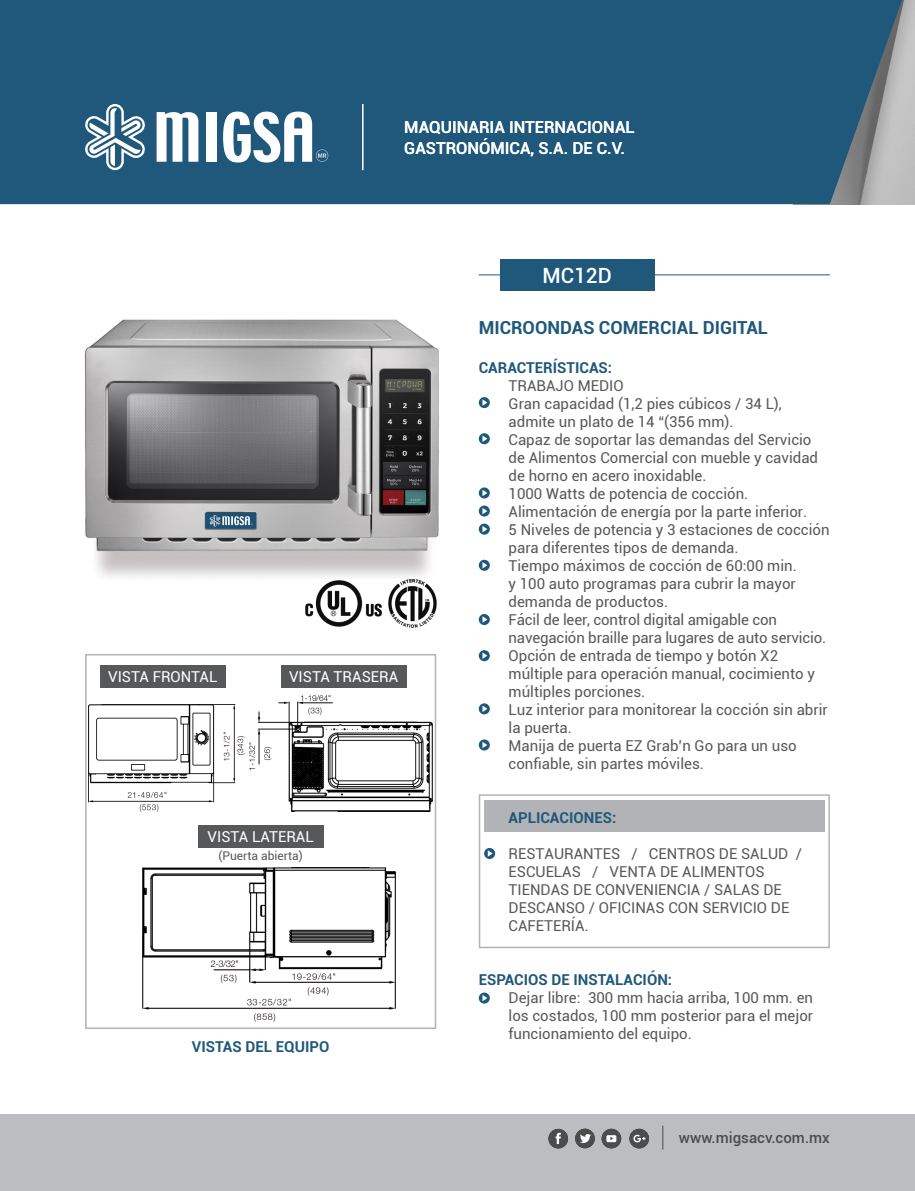
<style>
.page{position:relative;width:915px;height:1191px;background:#fff}
.page>*{position:absolute;margin:0;border:0;box-sizing:border-box;transform-origin:0 0}
.t1{font:500 21px "Roboto";color:#fff}
.t2{font:700 18px "Roboto";color:#1f587a}
.t3{font:500 16.5px "Roboto";color:#fff}
.t4{font:15px/18px "Roboto";color:#57585a}
.t5{font:700 15px "Roboto";color:#1f587a}
.t6{font:15px "Roboto";color:#fff}
.t7{font:500 15px "Roboto";color:#4b4c4d}
.t8{font:12px "Roboto";color:#57585a}
</style>
<div class="page">
<hr style="left:478px;top:274px;width:351px;height:1px;background:#1f587a">
<div style="left:500px;top:259px;width:154px;height:32px;background:#1f587a"></div>
<div style="left:0;top:0;width:906px;height:204px;background:#1f587a"></div>
<div style="left:0;top:1114px;width:914px;height:77px;background:#bcbdc0"></div>
<svg style="left:84px;top:104px;width:62px;height:66px"></svg>
<svg style="left:156px;top:112px;width:42px;height:50px"></svg>
<div style="left:206px;top:112px;width:10px;height:50px;background:#fff"></div>
<svg style="left:223px;top:112px;width:105px;height:50px"></svg>
<hr style="left:362px;top:104px;width:1px;height:66px;background:#fff">
<div style="left:548px;top:1128px;width:20px;height:20px;background:#4b4c4d;border-radius:50%"></div>
<svg style="left:555px;top:1132px;width:5px;height:12px"></svg>
<div style="left:575px;top:1128px;width:19px;height:20px;background:#4b4c4d;border-radius:50%"></div>
<svg style="left:580px;top:1134px;width:10px;height:9px"></svg>
<div style="left:601px;top:1128px;width:20px;height:20px;background:#4b4c4d;border-radius:50%"></div>
<svg style="left:606px;top:1135px;width:10px;height:7px"></svg>
<div style="left:629px;top:1128px;width:19px;height:20px;background:#4b4c4d;border-radius:50%"></div>
<svg style="left:633px;top:1134px;width:12px;height:8px"></svg>
<svg style="left:662px;top:1125px;width:1px;height:24px"></svg>
<img style="left:84px;top:319px;width:355px;height:258px">
<div style="left:484px;top:800px;width:340px;height:32px;background:#b2b3b7"></div>
<svg style="left:478px;top:397px;width:11px;height:11px"></svg>
<svg style="left:482px;top:399px;width:5px;height:7px"></svg>
<svg style="left:478px;top:505px;width:11px;height:11px"></svg>
<svg style="left:482px;top:508px;width:5px;height:6px"></svg>
<svg style="left:478px;top:433px;width:11px;height:11px"></svg>
<svg style="left:482px;top:435px;width:5px;height:7px"></svg>
<svg style="left:478px;top:560px;width:11px;height:11px"></svg>
<svg style="left:482px;top:562px;width:5px;height:6px"></svg>
<svg style="left:478px;top:650px;width:11px;height:11px"></svg>
<svg style="left:482px;top:652px;width:5px;height:7px"></svg>
<svg style="left:478px;top:614px;width:11px;height:11px"></svg>
<svg style="left:482px;top:616px;width:5px;height:7px"></svg>
<svg style="left:478px;top:523px;width:11px;height:11px"></svg>
<svg style="left:482px;top:526px;width:5px;height:6px"></svg>
<div style="left:100px;top:665px;width:125px;height:22px;background:#57585a"></div>
<svg style="left:478px;top:487px;width:11px;height:11px"></svg>
<svg style="left:482px;top:490px;width:5px;height:6px"></svg>
<svg style="left:478px;top:739px;width:11px;height:11px"></svg>
<svg style="left:482px;top:741px;width:5px;height:7px"></svg>
<svg style="left:478px;top:703px;width:11px;height:11px"></svg>
<svg style="left:482px;top:705px;width:5px;height:7px"></svg>
<div style="left:484px;top:848px;width:11px;height:11px;background:#1f587a;border-radius:50%"></div>
<svg style="left:487px;top:850px;width:5px;height:6px"></svg>
<div style="left:85px;top:654px;width:351px;height:375px;border:2px solid #b2b3b7"></div>
<img style="left:88px;top:704px;width:156px;height:107px">
<img style="left:143px;top:867px;width:252px;height:154px">
<img style="left:249px;top:695px;width:183px;height:116px">
<div style="left:281px;top:665px;width:125px;height:22px;background:#57585a"></div>
<div style="left:198px;top:826px;width:125px;height:22px;background:#57585a"></div>
<svg style="left:478px;top:992px;width:11px;height:11px"></svg>
<svg style="left:482px;top:994px;width:5px;height:7px"></svg>
<img style="left:306px;top:579px;width:130px;height:48px">
<div style="left:478px;top:794px;width:351px;height:154px;border:2px solid #b2b3b7"></div>
<p class="t3" style="left:404px;top:115px;width:232px">MAQUINARIA INTERNACIONAL</p>
<p class="t3" style="left:404px;top:136px;width:222px">GASTRONÓMICA, S.A. DE C.V.</p>
<p class="t6" style="left:108px;top:666px;width:111px">VISTA FRONTAL</p>
<p class="t6" style="left:289px;top:666px;width:110px">VISTA TRASERA</p>
<p class="t6" style="left:207px;top:826px;width:107px">VISTA LATERAL</p>
<p class="t8" style="left:218px;top:847px;width:86px">(Puerta abierta)</p>
<p class="t5" style="left:192px;top:1035px;width:139px">VISTAS DEL EQUIPO</p>
<p class="t1" style="left:542px;top:260px;width:71px">MC12D</p>
<p class="t2" style="left:478px;top:314px;width:290px">MICROONDAS COMERCIAL DIGITAL</p>
<p class="t5" style="left:478px;top:357px;width:135px">CARACTERÍSTICAS:</p>
<p class="t4" style="left:508px;top:376px;width:117px">TRABAJO MEDIO</p>
<p class="t4" style="left:508px;top:394px;width:275px">Gran capacidad (1,2 pies cúbicos / 34 L),</p>
<p class="t4" style="left:508px;top:412px;width:226px">admite un plato de 14 “(356 mm).</p>
<p class="t4" style="left:508px;top:430px;width:311px">Capaz de soportar las demandas del Servicio de Alimentos Comercial con mueble y cavidad de horno en acero inoxidable.</p>
<p class="t4" style="left:508px;top:484px;width:241px">1000 Watts de potencia de cocción.</p>
<p class="t4" style="left:508px;top:502px;width:300px">Alimentación de energía por la parte inferior.</p>
<p class="t4" style="left:508px;top:520px;width:322px">5 Niveles de potencia y 3 estaciones de cocción para diferentes tipos de demanda.</p>
<p class="t4" style="left:508px;top:556px;width:289px">Tiempo máximos de cocción de 60:00 min.</p>
<p class="t4" style="left:508px;top:574px;width:289px">y 100 auto programas para cubrir la mayor demanda de productos.</p>
<p class="t4" style="left:508px;top:610px;width:270px">Fácil de leer, control digital amigable con</p>
<p class="t4" style="left:508px;top:628px;width:319px">navegación braille para lugares de auto servicio.</p>
<p class="t4" style="left:508px;top:646px;width:308px">Opción de entrada de tiempo y botón X2 múltiple para operación manual, cocimiento y múltiples porciones.</p>
<p class="t4" style="left:508px;top:700px;width:320px">Luz interior para monitorear la cocción sin abrir la puerta.</p>
<p class="t4" style="left:508px;top:736px;width:290px">Manija de puerta EZ Grab’n Go para un uso confiable, sin partes móviles.</p>
<p class="t5" style="left:508px;top:807px;width:109px">APLICACIONES:</p>
<p class="t4" style="left:508px;top:844px;width:295px">RESTAURANTES / CENTROS DE SALUD /<br>ESCUELAS / VENTA DE ALIMENTOS</p>
<p class="t4" style="left:508px;top:880px;width:275px">TIENDAS DE CONVENIENCIA / SALAS DE</p>
<p class="t4" style="left:508px;top:898px;width:282px">DESCANSO / OFICINAS CON SERVICIO DE<br>CAFETERÍA.</p>
<p class="t5" style="left:478px;top:969px;width:195px">ESPACIOS DE INSTALACIÓN:</p>
<p class="t4" style="left:508px;top:988px;width:306px;text-align:justify">Dejar libre: 300 mm hacia arriba, 100 mm. en los costados, 100 mm posterior para el mejor funcionamiento del equipo.</p>
<p class="t7" style="left:678px;top:1127px;width:152px">www.migsacv.com.mx</p>
</div>
